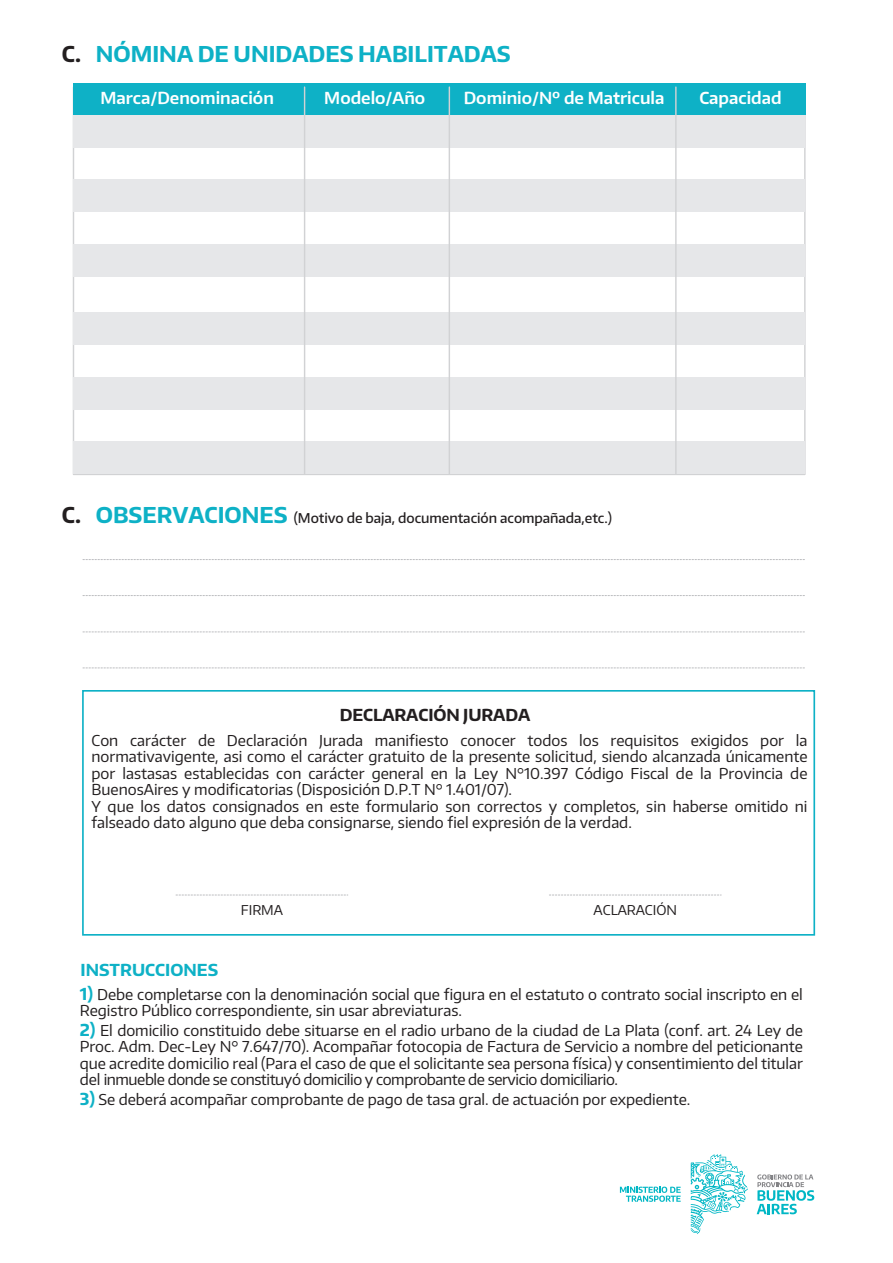
<style>
.page{position:relative;width:893px;height:1263px;background:#fff}
.page>*{position:absolute;margin:0;border:0;box-sizing:border-box;transform-origin:0 0}
.t1{font:700 21.75px "Encode Sans";color:#0eb1c6}
.t2{font:600 16.5px "Encode Sans";color:#fff}
.t3{font:700 16.5px "Encode Sans";letter-spacing:-.005em;color:#231f20}
.t4{font:700 16.5px "Encode Sans";color:#0eb1c6}
.t5{font:15px/16.5px "Encode Sans";color:#231f20}
.t6{font:500 13.5px "Encode Sans";letter-spacing:-.005em;color:#231f20}
.t7{font:13.5px "Encode Sans";letter-spacing:-.005em;color:#231f20}
.s1{color:#231f20}
.s2{font-weight:700;font-size:21.75px}
.s3{font-weight:700;font-size:21.75px;color:#0eb1c6}
.s4{font-weight:700;font-size:16.5px;color:#0eb1c6}
</style>
<div class="page">
<hr style="left:73px;top:87px;width:1px;height:387px;background:#d1d2d4">
<hr style="left:73px;top:474px;width:732px;height:1px;background:#d1d2d4">
<hr style="left:804px;top:87px;width:2px;height:387px;background:#d1d2d4">
<svg style="left:83px;top:559px;width:722px;height:1px"></svg>
<svg style="left:83px;top:595px;width:722px;height:1px"></svg>
<svg style="left:83px;top:631px;width:722px;height:1px"></svg>
<svg style="left:83px;top:667px;width:722px;height:1px"></svg>
<div style="left:73px;top:115px;width:732px;height:32px;background:#e6e7e9"></div>
<div style="left:73px;top:180px;width:732px;height:32px;background:#e6e7e9"></div>
<div style="left:73px;top:244px;width:732px;height:33px;background:#e6e7e9"></div>
<div style="left:73px;top:312px;width:732px;height:33px;background:#e6e7e9"></div>
<div style="left:73px;top:377px;width:732px;height:32px;background:#e6e7e9"></div>
<div style="left:73px;top:442px;width:732px;height:32px;background:#e6e7e9"></div>
<svg style="left:176px;top:895px;width:172px;height:1px"></svg>
<svg style="left:549px;top:895px;width:172px;height:1px"></svg>
<div style="left:82px;top:690px;width:733px;height:246px;border:2px solid #0eb1c6"></div>
<div style="left:73px;top:83px;width:732px;height:32px;background:#0eb1c6"></div>
<hr style="left:304px;top:87px;width:1px;height:387px;background:#d1d2d4">
<hr style="left:449px;top:87px;width:1px;height:387px;background:#d1d2d4">
<hr style="left:675px;top:87px;width:2px;height:387px;background:#d1d2d4">
<svg style="left:757px;top:1174px;width:57px;height:40px"></svg>
<svg style="left:691px;top:1154px;width:57px;height:80px"></svg>
<svg style="left:620px;top:1186px;width:61px;height:16px"></svg>
<h1 class="t1" style="left:62px;top:39px;width:450px"><span class="s1">C.</span> NÓMINA DE UNIDADES HABILITADAS</h1>
<p class="t2" style="left:100px;top:87px;width:175px">Marca/Denominación</p>
<p class="t2" style="left:324px;top:87px;width:103px">Modelo/Año</p>
<p class="t2" style="left:464px;top:87px;width:202px">Dominio/Nº de Matricula</p>
<p class="t2" style="left:699px;top:87px;width:84px">Capacidad</p>
<p class="t6" style="left:62px;top:509px;width:552px"><span class="s2">C.</span> <span class="s3">OBSERVACIONES</span> (Motivo de baja, documentación acompañada,etc.)</p>
<p class="t3" style="left:340px;top:704px;width:192px">DECLARACIÓN JURADA</p>
<p class="t5" style="left:92px;top:731px;width:718px">Con carácter de Declaración Jurada manifiesto conocer todos los requisitos exigidos por la normativavigente, asi como el carácter gratuito de la presente solicitud, siendo alcanzada únicamente por lastasas establecidas con carácter general en la Ley N°10.397 Código Fiscal de la Provincia de BuenosAires y modificatorias (Disposición D.P.T N° 1.401/07).<br>Y que los datos consignados en este formulario son correctos y completos, sin haberse omitido ni falseado dato alguno que deba consignarse, siendo fiel expresión de la verdad.</p>
<p class="t4" style="left:81px;top:959px;width:139px">INSTRUCCIONES</p>
<p class="t7" style="left:241px;top:901px;width:44px">FIRMA</p>
<p class="t7" style="left:594px;top:901px;width:85px">ACLARACIÓN</p>
<p class="t5" style="left:80px;top:985px;width:725px"><span class="s4">1)</span> Debe completarse con la denominación social que figura en el estatuto o contrato social inscripto en el<br>Registro Público correspondiente, sin usar abreviaturas.</p>
<p class="t5" style="left:80px;top:1021px;width:725px;text-align:justify"><span class="s4">2)</span> El domicilio constituido debe situarse en el radio urbano de la ciudad de La Plata (conf. art. 24 Ley de Proc. Adm. Dec-Ley N° 7.647/70). Acompañar fotocopia de Factura de Servicio a nombre del peticionante que acredite domicilio real (Para el caso de que el solicitante sea persona física) y consentimiento del titular del inmueble donde se constituyó domicilio y comprobante de servicio domiciliario.</p>
<p class="t5" style="left:80px;top:1091px;width:612px"><span class="s4">3)</span> Se deberá acompañar comprobante de pago de tasa gral. de actuación por expediente.</p>
</div>
